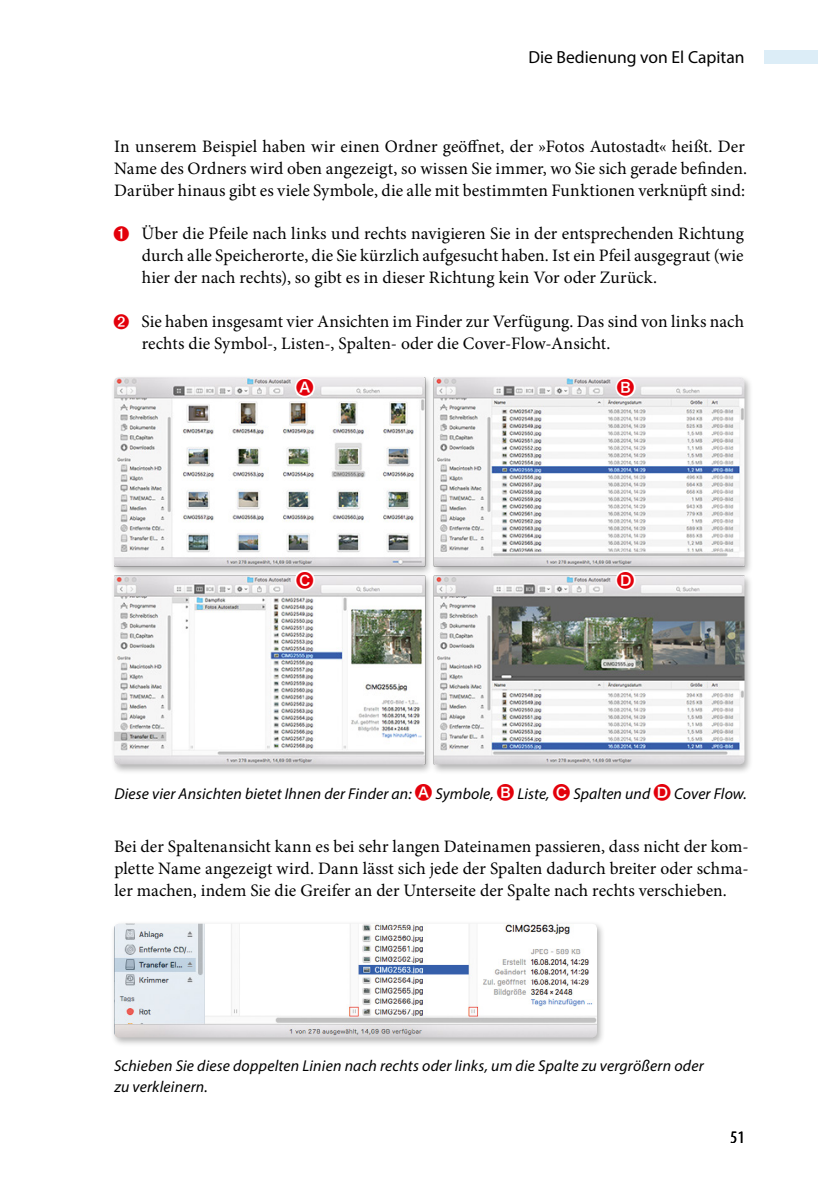
<style>
.page{position:relative;width:819px;height:1191px;background:#fff}
.page>*{position:absolute;margin:0;border:0;box-sizing:border-box;transform-origin:0 0}
.t1{font:17.5px/21.9px "Minion Pro";color:#000}
.t2{font:17.5px "Myriad Pro";color:#000}
.t3{font:17.5px "Hira Kaku Pro N W6";color:#e3000b}
.t4{font:condensed 17.5px "Myriad Pro";color:#000}
.t5{font:italic 15.75px/21px "Myriad Pro";letter-spacing:.01em;color:#000}
.s1{color:#e3000b}
.s2{font-family:"Hira Kaku Pro N W6";font-style:normal;font-size:17.5px;color:#e3000b}
</style>
<div class="page">
<div style="left:764px;top:50px;width:53px;height:13px;background:#dcedf7"></div>
<div style="left:110px;top:374px;width:643px;height:400px;background:#000;opacity:.3"></div>
<img style="left:114px;top:377px;width:630px;height:387px">
<div style="left:110px;top:920px;width:496px;height:127px;background:#000;opacity:.3"></div>
<img style="left:114px;top:923px;width:483px;height:114px">
<svg style="left:293px;top:374px;width:24px;height:25px"></svg>
<svg style="left:293px;top:568px;width:24px;height:24px"></svg>
<svg style="left:613px;top:375px;width:25px;height:24px"></svg>
<svg style="left:613px;top:568px;width:25px;height:24px"></svg>
<p class="t2" style="left:528px;top:46px;width:218px">Die Bedienung von El Capitan</p>
<p class="t1" style="left:114px;top:135px;width:634px">In unserem Beispiel haben wir einen Ordner geöffnet, der »Fotos Autostadt« heißt. Der<br>Name des Ordners wird oben angezeigt, so wissen Sie immer, wo Sie sich gerade befinden.<br>Darüber hinaus gibt es viele Symbole, die alle mit bestimmten Funktionen verknüpft sind:</p>
<p class="t1" style="left:142px;top:223px;width:603px;text-align:justify;text-indent:-29px"><span class="s1">➊</span> Über die Pfeile nach links und rechts navigieren Sie in der entsprechenden Richtung durch alle Speicherorte, die Sie kürzlich aufgesucht haben. Ist ein Pfeil ausgegraut (wie hier der nach rechts), so gibt es in dieser Richtung kein Vor oder Zurück.</p>
<p class="t1" style="left:142px;top:310px;width:603px;text-indent:-29px"><span class="s1">➋</span> Sie haben insgesamt vier Ansichten im Finder zur Verfügung. Das sind von links nach rechts die Symbol-, Listen-, Spalten- oder die Cover-Flow-Ansicht.</p>
<p class="t3" style="left:296px;top:372px;width:19px">A</p>
<p class="t3" style="left:296px;top:564px;width:19px">C</p>
<p class="t3" style="left:616px;top:372px;width:19px">B</p>
<p class="t3" style="left:616px;top:564px;width:19px">D</p>
<p class="t5" style="left:114px;top:782px;width:634px">Diese vier Ansichten bietet Ihnen der Finder an: <span class="s2">A</span> Symbole, <span class="s2">B</span> Liste, <span class="s2">C</span> Spalten und <span class="s2">D</span> Cover Flow.</p>
<p class="t1" style="left:114px;top:835px;width:636px;text-align:justify">Bei der Spaltenansicht kann es bei sehr langen Dateinamen passieren, dass nicht der kom&shy;plette Name angezeigt wird. Dann lässt sich jede der Spalten dadurch breiter oder schma&shy;ler machen, indem Sie die Greifer an der Unterseite der Spalte nach rechts verschieben.</p>
<p class="t5" style="left:114px;top:1054px;width:591px">Schieben Sie diese doppelten Linien nach rechts oder links, um die Spalte zu vergrößern oder zu verkleinern.</p>
<p class="t4" style="left:730px;top:1126px;width:15px">51</p>
</div>
